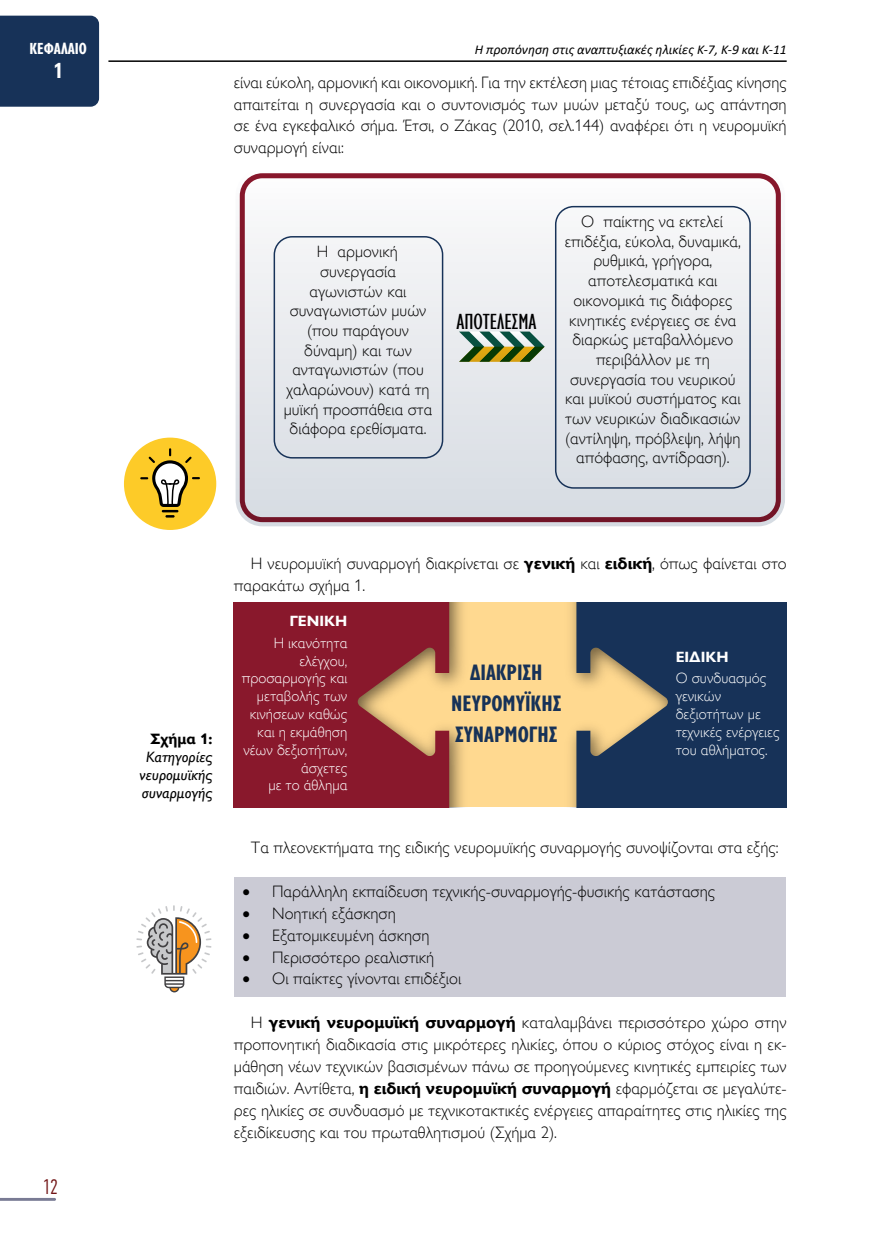
<style>
.page{position:relative;width:893px;height:1234px;background:#fff}
.page>*{position:absolute;margin:0;border:0;box-sizing:border-box;transform-origin:0 0}
.t1{font:700 condensed 22.95px/31.3px "Gill Sans Nova";color:#173258;text-align:center}
.t2{font:condensed 22.5px "Gill Sans Nova";color:#000}
.t3{font:700 condensed 22.5px "Gill Sans Nova";color:#fff}
.t4{font:300 21px "PF Din Text Comp Pro";color:#711415}
.t5{font:300 16.5px/21.9px "Gill Sans Nova";color:#000;text-align:justify}
.t6{font:700 condensed 16.5px "Gill Sans Nova";color:#fff}
.t7{font:300 16.35px/19.6px "Gill Sans Nova";color:#000;text-align:center}
.t8{font:italic 15px/18px "Gill Sans Nova";color:#000;text-align:center}
.t9{font:700 15px "Gill Sans Nova";color:#000}
.t10{font:300 14.85px/17.9px "Gill Sans Nova";color:#fff}
.t11{font:700 14.85px "Gill Sans Nova";color:#fff}
.t12{font:italic 13.5px "Calibri";color:#000}
.s1{font-weight:700}
</style>
<div class="page">
<svg style="left:0;top:1198px;width:56px;height:2px"></svg>
<div style="left:0;top:16px;width:99px;height:91px;background:#173258"></div>
<hr style="left:108px;top:60px;width:679px;height:2px;background:#000">
<div style="left:235px;top:876px;width:551px;height:33px;background:#cbcbd5"></div>
<div style="left:235px;top:898px;width:551px;height:32px;background:#cbcbd5"></div>
<div style="left:235px;top:920px;width:551px;height:32px;background:#cbcbd5"></div>
<div style="left:235px;top:942px;width:551px;height:32px;background:#cbcbd5"></div>
<div style="left:235px;top:964px;width:551px;height:32px;background:#cbcbd5"></div>
<svg style="left:236px;top:179px;width:549px;height:347px"></svg>
<div style="left:240px;top:173px;width:541px;height:349px;border:5px solid #89182c;border-radius:20px"></div>
<svg style="left:459px;top:331px;width:86px;height:31px;background:#83956b"></svg>
<div style="left:274px;top:236px;width:169px;height:222px;border:1px solid #173258;border-radius:18px"></div>
<div style="left:555px;top:206px;width:196px;height:282px;border:1px solid #173258;border-radius:18px"></div>
<div style="left:234px;top:602px;width:553px;height:205px;background:#ffd990"></div>
<img style="left:449px;top:602px;width:14px;height:205px">
<svg style="left:234px;top:602px;width:215px;height:205px;background:#952d36"></svg>
<svg style="left:576px;top:602px;width:211px;height:205px;background:#33455e"></svg>
<div style="left:124px;top:437px;width:92px;height:93px;background:#fdcb28;border-radius:50%"></div>
<svg style="left:140px;top:448px;width:60px;height:69px"></svg>
<svg style="left:136px;top:905px;width:75px;height:87px"></svg>
<p class="t6" style="left:30px;top:39px;width:59px">ΚΕΦΑΛΑΙΟ</p>
<p class="t12" style="left:475px;top:40px;width:313px">Η προπόνηση στις αναπτυξιακές ηλικίες Κ-7, Κ-9 και Κ-11</p>
<h2 class="t3" style="left:53px;top:58px;width:11px">1</h2>
<p class="t5" style="left:234px;top:71px;width:554px">είναι εύκολη, αρμονική και οικονομική. Για την εκτέλεση μιας τέτοιας επιδέξιας κίνησης απαιτείται η συνεργασία και ο συντονισμός των μυών μεταξύ τους, ως απάντηση σε ένα εγκεφαλικό σήμα. Έτσι, ο Ζάκας (2010, σελ.144) αναφέρει ότι η νευρομυϊκή συναρμογή είναι:</p>
<p class="t7" style="left:284px;top:242px;width:150px">Η αρμονική συνεργασία αγωνιστών και συναγωνιστών μυών (που παράγουν δύναμη) και των ανταγωνιστών (που χαλαρώνουν) κατά τη μυϊκή προσπάθεια στα διάφορα ερεθίσματα.</p>
<h2 class="t2" style="left:456px;top:309px;width:82px">ΑΠΟΤΕΛΕΣΜΑ</h2>
<p class="t7" style="left:565px;top:212px;width:177px">Ο παίκτης να εκτελεί επιδέξια, εύκολα, δυναμικά, ρυθμικά, γρήγορα, αποτελεσματικά και οικονομικά τις διάφορες κινητικές ενέργειες σε ένα διαρκώς μεταβαλλόμενο περιβάλλον με τη συνεργασία του νευρικού και μυϊκού συστήματος και των νευρικών διαδικασιών (αντίληψη, πρόβλεψη, λήψη απόφασης, αντίδραση).</p>
<p class="t4" style="left:42px;top:1174px;width:17px">12</p>
<p class="t9" style="left:150px;top:729px;width:64px">Σχήμα 1:</p>
<p class="t8" style="left:140px;top:747px;width:75px">Κατηγορίες νευρομυϊκής συναρμογής</p>
<p class="t5" style="left:234px;top:552px;width:554px;text-indent:17px">Η νευρομυϊκή συναρμογή διακρίνεται σε <span class="s1">γενική</span> και <span class="s1">ειδική</span>, όπως φαίνεται στο παρακάτω σχήμα 1.</p>
<p class="t11" style="left:289px;top:612px;width:60px">ΓΕΝΙΚΗ</p>
<p class="t10" style="left:242px;top:634px;width:107px;text-align:right">Η ικανότητα ελέγχου, προσαρμογής και μεταβολής των κινήσεων καθώς και η εκμάθηση νέων δεξιοτήτων, άσχετες<br>με το άθλημα</p>
<h1 class="t1" style="left:451px;top:656px;width:112px">ΔΙΑΚΡΙΣΗ<br>ΝΕΥΡΟΜΥΪΚΗΣ<br>ΣΥΝΑΡΜΟΓΗΣ</h1>
<p class="t11" style="left:676px;top:647px;width:54px">ΕΙΔΙΚΗ</p>
<p class="t10" style="left:676px;top:669px;width:105px">Ο συνδυασμός γενικών δεξιοτήτων με τεχνικές ενέργειες του αθλήματος.</p>
<p class="t5" style="left:251px;top:836px;width:529px">Τα πλεονεκτήματα της ειδικής νευρομυϊκής συναρμογής συνοψίζονται στα εξής:</p>
<p class="t5" style="left:242px;top:880px;width:474px">• Παράλληλη εκπαίδευση τεχνικής-συναρμογής-φυσικής κατάστασης</p>
<p class="t5" style="left:242px;top:902px;width:155px">• Νοητική εξάσκηση</p>
<p class="t5" style="left:242px;top:924px;width:189px">• Εξατομικευμένη άσκηση</p>
<p class="t5" style="left:242px;top:945px;width:193px">• Περισσότερο ρεαλιστική</p>
<p class="t5" style="left:242px;top:967px;width:221px">• Οι παίκτες γίνονται επιδέξιοι</p>
<p class="t5" style="left:234px;top:1011px;width:554px;text-indent:17px">Η <span class="s1">γενική νευρομυϊκή συναρμογή</span> καταλαμβάνει περισσότερο χώρο στην προπονητική διαδικασία στις μικρότερες ηλικίες, όπου ο κύριος στόχος είναι η εκ&shy;μάθηση νέων τεχνικών βασισμένων πάνω σε προηγούμενες κινητικές εμπειρίες των παιδιών. Αντίθετα, <span class="s1">η ειδική νευρομυϊκή συναρμογή</span> εφαρμόζεται σε μεγαλύτε&shy;ρες ηλικίες σε συνδυασμό με τεχνικοτακτικές ενέργειες απαραίτητες στις ηλικίες της εξειδίκευσης και του πρωταθλητισμού (Σχήμα 2).</p>
</div>
